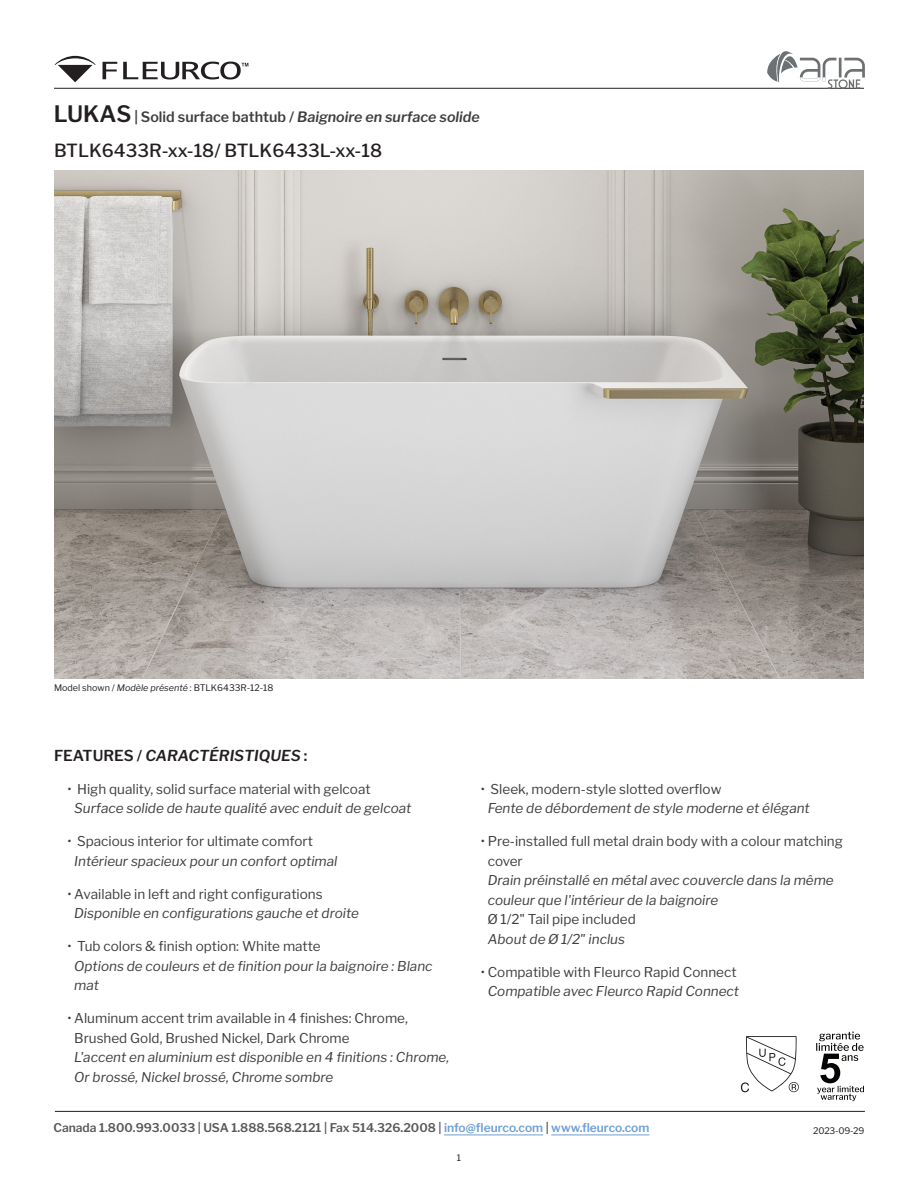
<style>
.page{position:relative;width:918px;height:1188px;background:#fff}
.page>*{position:absolute;margin:0;border:0;box-sizing:border-box;transform-origin:0 0}
.t1{font:500 18px "Libre Franklin";color:#231f20}
.Features_title{font:italic 600 15px "Libre Franklin";color:#231f20}
.Product_name{font:italic 600 14.25px "Libre Franklin";color:#3e3e3f}
.t2{font:italic 13.5px/19.5px "Libre Franklin";color:#3e3e3f}
.t3{font:13.5px/19.5px "Libre Franklin";color:#3e3e3f;text-align:center}
.t4{font:600 12px "Libre Franklin";color:#57585a}
.General_text{font:9px "Libre Franklin";color:#231f20}
.s1{font-style:normal;font-size:22.5px;color:#231f20}
.s2{font-style:normal}
.s3{font-style:italic}
.s4{color:#6d9fd4}
</style>
<div class="page">
<hr style="left:54px;top:88px;width:810px;height:1px;background:#231f20">
<hr style="left:55px;top:1111px;width:810px;height:1px;background:#231f20">
<hr style="left:444px;top:1135px;width:99px;height:1px;background:#6d9fd4">
<hr style="left:551px;top:1135px;width:98px;height:1px;background:#6d9fd4">
<svg style="left:103px;top:62px;width:14px;height:17px"></svg>
<svg style="left:55px;top:56px;width:41px;height:26px"></svg>
<svg style="left:123px;top:62px;width:125px;height:18px"></svg>
<svg style="left:741px;top:1036px;width:58px;height:56px"></svg>
<svg style="left:767px;top:51px;width:98px;height:38px"></svg>
<svg style="left:816px;top:1032px;width:48px;height:69px"></svg>
<img style="left:54px;top:171px;width:810px;height:507px">
<p class="Product_name" style="left:54px;top:109px;width:427px"><span class="s1">LUKAS</span> <span class="s2">| Solid surface bathtub /</span> Baignoire en surface solide</p>
<p class="t1" style="left:54px;top:140px;width:330px">BTLK6433R-xx-18/ BTLK6433L-xx-18</p>
<p class="General_text" style="left:54px;top:682px;width:221px">Model shown / <span class="s3">Modèle présenté</span> : BTLK6433R-12-18</p>
<p class="Features_title" style="left:54px;top:747px;width:255px"><span class="s2">FEATURES /</span> CARACTÉRISTIQUES <span class="s2">:</span></p>
<p class="t2" style="left:74px;top:779px;width:339px;text-indent:-7px"><span class="s2">• High quality, solid surface material with gelcoat<br></span>Surface solide de haute qualité avec enduit de gelcoat</p>
<p class="t2" style="left:74px;top:832px;width:265px;text-indent:-7px"><span class="s2">• Spacious interior for ultimate comfort<br></span>Intérieur spacieux pour un confort optimal</p>
<p class="t2" style="left:74px;top:884px;width:286px;text-indent:-7px"><span class="s2">• Available in left and right configurations<br></span>Disponible en configurations gauche et droite</p>
<p class="t2" style="left:74px;top:937px;width:360px;text-indent:-7px"><span class="s2">• Tub colors &amp; finish option: White matte<br></span>Options de couleurs et de finition pour la baignoire : Blanc mat</p>
<p class="t2" style="left:74px;top:1009px;width:377px;text-indent:-7px"><span class="s2">• Aluminum accent trim available in 4 finishes: Chrome, Brushed Gold, Brushed Nickel, Dark Chrome<br></span>L'accent en aluminium est disponible en 4 finitions : Chrome, Or brossé, Nickel brossé, Chrome sombre</p>
<p class="t2" style="left:488px;top:779px;width:324px;text-indent:-7px"><span class="s2">• Sleek, modern-style slotted overflow<br></span>Fente de débordement de style moderne et élégant</p>
<p class="t2" style="left:488px;top:832px;width:357px;text-indent:-7px"><span class="s2">• Pre-installed full metal drain body with a colour matching cover<br></span>Drain préinstallé en métal avec couvercle dans la même couleur que l'intérieur de la baignoire<br><span class="s2">Ø 1/2" Tail pipe included<br></span>About de Ø 1/2" inclus</p>
<p class="t3" style="left:481px;top:962px;width:260px">• Compatible with Fleurco Rapid Connect<br><span class="s3">Compatible avec Fleurco Rapid Connect</span></p>
<p class="t4" style="left:54px;top:1120px;width:597px">Canada 1.800.993.0033 | USA 1.888.568.2121 | Fax 514.326.2008 | <span class="s4">info@fleurco.com</span> | <span class="s4">www.fleurco.com</span></p>
<p class="General_text" style="left:457px;top:1153px;width:6px">1</p>
<p class="General_text" style="left:813px;top:1125px;width:53px">2023-09-29</p>
</div>
